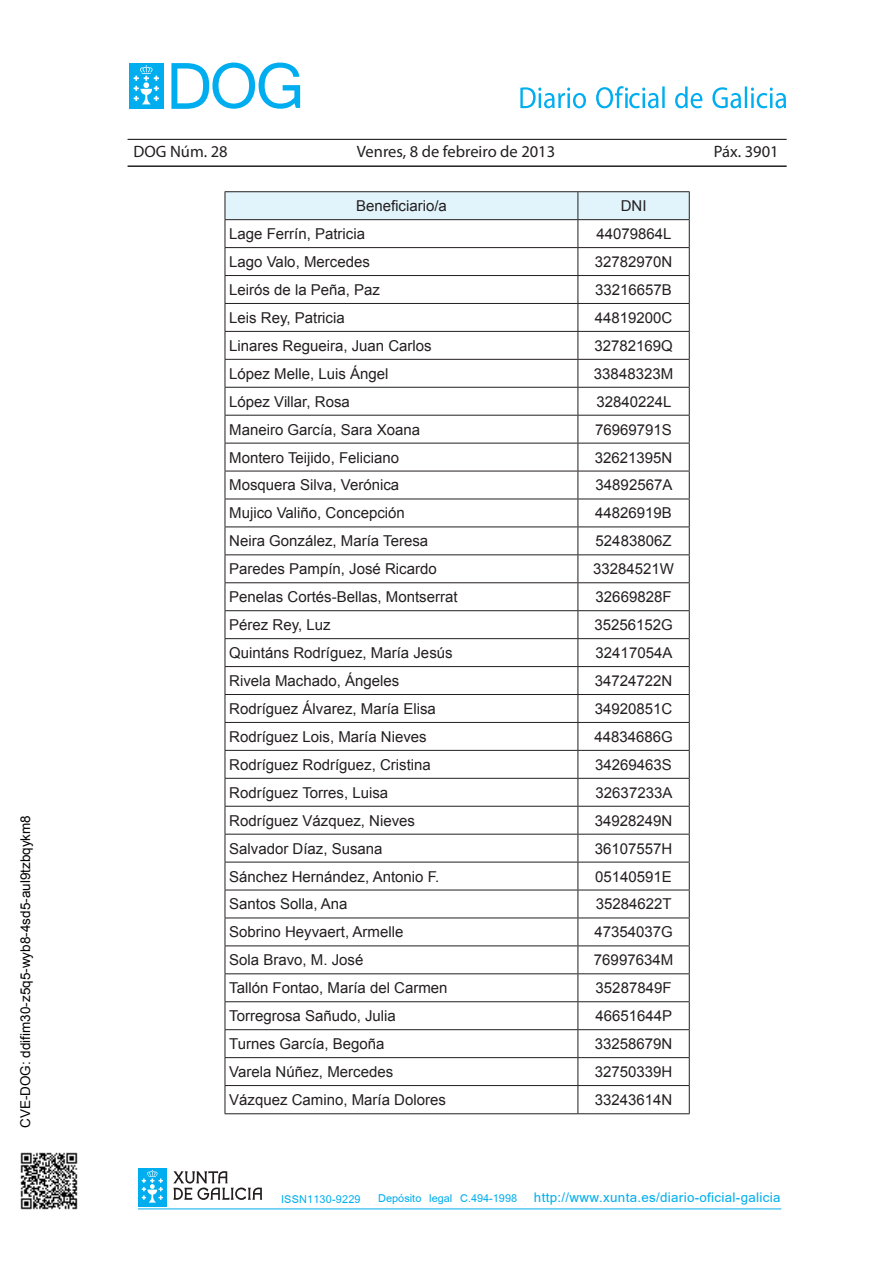
<style>
.page{position:relative;width:893px;height:1263px;background:#fff}
.page>*{position:absolute;margin:0;border:0;box-sizing:border-box;transform-origin:0 0}
.t1{font:21.15px "Kartika";letter-spacing:.015em;color:#00aeef}
.t2{font:16.5px "Myriad Pro";color:#231f20}
.t3{font:15px "Arial";color:#231f20}
.t4{font:13.5px "Arial";color:#000}
.s1{font-size:17.25px}
</style>
<div class="page">
<hr style="left:128px;top:139px;width:659px;height:1px;background:#231f20">
<hr style="left:128px;top:165px;width:659px;height:2px;background:#231f20">
<svg style="left:520px;top:86px;width:266px;height:22px"></svg>
<div style="left:129px;top:63px;width:35px;height:46px;background:#00aeef"></div>
<svg style="left:134px;top:65px;width:25px;height:39px"></svg>
<svg style="left:171px;top:63px;width:129px;height:46px"></svg>
<div style="left:138px;top:1168px;width:29px;height:38px;background:#00aeef"></div>
<svg style="left:142px;top:1170px;width:21px;height:32px"></svg>
<svg style="left:173px;top:1171px;width:89px;height:29px"></svg>
<hr style="left:138px;top:1208px;width:643px;height:1px;background:#00aeef">
<hr style="left:225px;top:191px;width:353px;height:1px;background:#231f20">
<hr style="left:578px;top:191px;width:112px;height:1px;background:#231f20">
<svg style="left:225px;top:192px;width:465px;height:921px"></svg>
<hr style="left:225px;top:1113px;width:353px;height:1px;background:#231f20">
<hr style="left:578px;top:1113px;width:112px;height:1px;background:#231f20">
<img style="left:20px;top:1152px;width:58px;height:58px">
<p class="t4" style="left:20px;top:1128px;width:314px;rotate:-90deg">CVE-DOG: ddifim30-z5q5-wyb8-4sd5-aul9tzbqykm8</p>
<p class="t2" style="left:134px;top:141px;width:96px">DOG Núm. 28</p>
<p class="t2" style="left:357px;top:141px;width:200px">Venres, 8 de febreiro de 2013</p>
<p class="t2" style="left:714px;top:141px;width:66px">Páx. 3901</p>
<p class="t3" style="left:356px;top:196px;width:92px">Beneficiario/a</p>
<p class="t3" style="left:621px;top:196px;width:27px">DNI</p>
<p class="t3" style="left:229px;top:224px;width:137px">Lage Ferrín, Patricia</p>
<p class="t3" style="left:596px;top:224px;width:77px">44079864L</p>
<p class="t3" style="left:229px;top:252px;width:142px">Lago Valo, Mercedes</p>
<p class="t3" style="left:595px;top:252px;width:79px">32782970N</p>
<p class="t3" style="left:229px;top:280px;width:152px">Leirós de la Peña, Paz</p>
<p class="t3" style="left:595px;top:280px;width:78px">33216657B</p>
<p class="t3" style="left:229px;top:308px;width:117px">Leis Rey, Patricia</p>
<p class="t3" style="left:595px;top:308px;width:79px">44819200C</p>
<p class="t3" style="left:229px;top:336px;width:204px">Linares Regueira, Juan Carlos</p>
<p class="t3" style="left:594px;top:336px;width:80px">32782169Q</p>
<p class="t3" style="left:229px;top:364px;width:161px">López Melle, Luis Ángel</p>
<p class="t3" style="left:594px;top:364px;width:81px">33848323M</p>
<p class="t3" style="left:229px;top:392px;width:122px">López Villar, Rosa</p>
<p class="t3" style="left:596px;top:392px;width:77px">32840224L</p>
<p class="t3" style="left:229px;top:419px;width:192px">Maneiro García, Sara Xoana</p>
<p class="t3" style="left:595px;top:419px;width:78px">76969791S</p>
<p class="t3" style="left:229px;top:447px;width:171px">Montero Teijido, Feliciano</p>
<p class="t3" style="left:595px;top:447px;width:79px">32621395N</p>
<p class="t3" style="left:229px;top:475px;width:172px">Mosquera Silva, Verónica</p>
<p class="t3" style="left:596px;top:475px;width:78px">34892567A</p>
<p class="t3" style="left:229px;top:503px;width:177px">Mujico Valiño, Concepción</p>
<p class="t3" style="left:595px;top:503px;width:78px">44826919B</p>
<p class="t3" style="left:229px;top:531px;width:200px">Neira González, María Teresa</p>
<p class="t3" style="left:596px;top:531px;width:77px">52483806Z</p>
<p class="t3" style="left:229px;top:559px;width:209px">Paredes Pampín, José Ricardo</p>
<p class="t3" style="left:593px;top:559px;width:82px">33284521W</p>
<p class="t3" style="left:229px;top:587px;width:230px">Penelas Cortés-Bellas, Montserrat</p>
<p class="t3" style="left:596px;top:587px;width:77px">32669828F</p>
<p class="t3" style="left:229px;top:615px;width:103px">Pérez Rey, Luz</p>
<p class="t3" style="left:594px;top:615px;width:80px">35256152G</p>
<p class="t3" style="left:229px;top:643px;width:225px">Quintáns Rodríguez, María Jesús</p>
<p class="t3" style="left:596px;top:643px;width:78px">32417054A</p>
<p class="t3" style="left:229px;top:671px;width:172px">Rivela Machado, Ángeles</p>
<p class="t3" style="left:595px;top:671px;width:79px">34724722N</p>
<p class="t3" style="left:229px;top:699px;width:208px">Rodríguez Álvarez, María Elisa</p>
<p class="t3" style="left:595px;top:699px;width:79px">34920851C</p>
<p class="t3" style="left:229px;top:727px;width:199px">Rodríguez Lois, María Nieves</p>
<p class="t3" style="left:594px;top:727px;width:80px">44834686G</p>
<p class="t3" style="left:229px;top:755px;width:203px">Rodríguez Rodríguez, Cristina</p>
<p class="t3" style="left:595px;top:755px;width:78px">34269463S</p>
<p class="t3" style="left:229px;top:783px;width:160px">Rodríguez Torres, Luisa</p>
<p class="t3" style="left:596px;top:783px;width:78px">32637233A</p>
<p class="t3" style="left:229px;top:810px;width:187px">Rodríguez Vázquez, Nieves</p>
<p class="t3" style="left:595px;top:810px;width:79px">34928249N</p>
<p class="t3" style="left:229px;top:838px;width:155px">Salvador Díaz, Susana</p>
<p class="t3" style="left:595px;top:838px;width:79px">36107557H</p>
<p class="t3" style="left:229px;top:866px;width:212px">Sánchez Hernández, Antonio F.</p>
<p class="t3" style="left:595px;top:866px;width:78px">05140591E</p>
<p class="t3" style="left:229px;top:894px;width:120px">Santos Solla, Ana</p>
<p class="t3" style="left:596px;top:894px;width:77px">35284622T</p>
<p class="t3" style="left:229px;top:922px;width:176px">Sobrino Heyvaert, Armelle</p>
<p class="t3" style="left:594px;top:922px;width:80px">47354037G</p>
<p class="t3" style="left:229px;top:950px;width:136px">Sola Bravo, M. José</p>
<p class="t3" style="left:594px;top:950px;width:81px">76997634M</p>
<p class="t3" style="left:229px;top:978px;width:220px">Tallón Fontao, María del Carmen</p>
<p class="t3" style="left:596px;top:978px;width:77px">35287849F</p>
<p class="t3" style="left:229px;top:1006px;width:168px">Torregrosa Sañudo, Julia</p>
<p class="t3" style="left:595px;top:1006px;width:78px">46651644P</p>
<p class="t3" style="left:229px;top:1034px;width:157px">Turnes García, Begoña</p>
<p class="t3" style="left:595px;top:1034px;width:79px">33258679N</p>
<p class="t3" style="left:229px;top:1062px;width:165px">Varela Núñez, Mercedes</p>
<p class="t3" style="left:595px;top:1062px;width:79px">32750339H</p>
<p class="t3" style="left:229px;top:1090px;width:218px">Vázquez Camino, María Dolores</p>
<p class="t3" style="left:595px;top:1090px;width:79px">33243614N</p>
<h1 class="t1" style="left:281px;top:1187px;width:501px"><span class="s1">ISSN1130-9229 Depósito legal C.494-1998</span> http://www.xunta.es/diario-oficial-galicia</h1>
</div>
